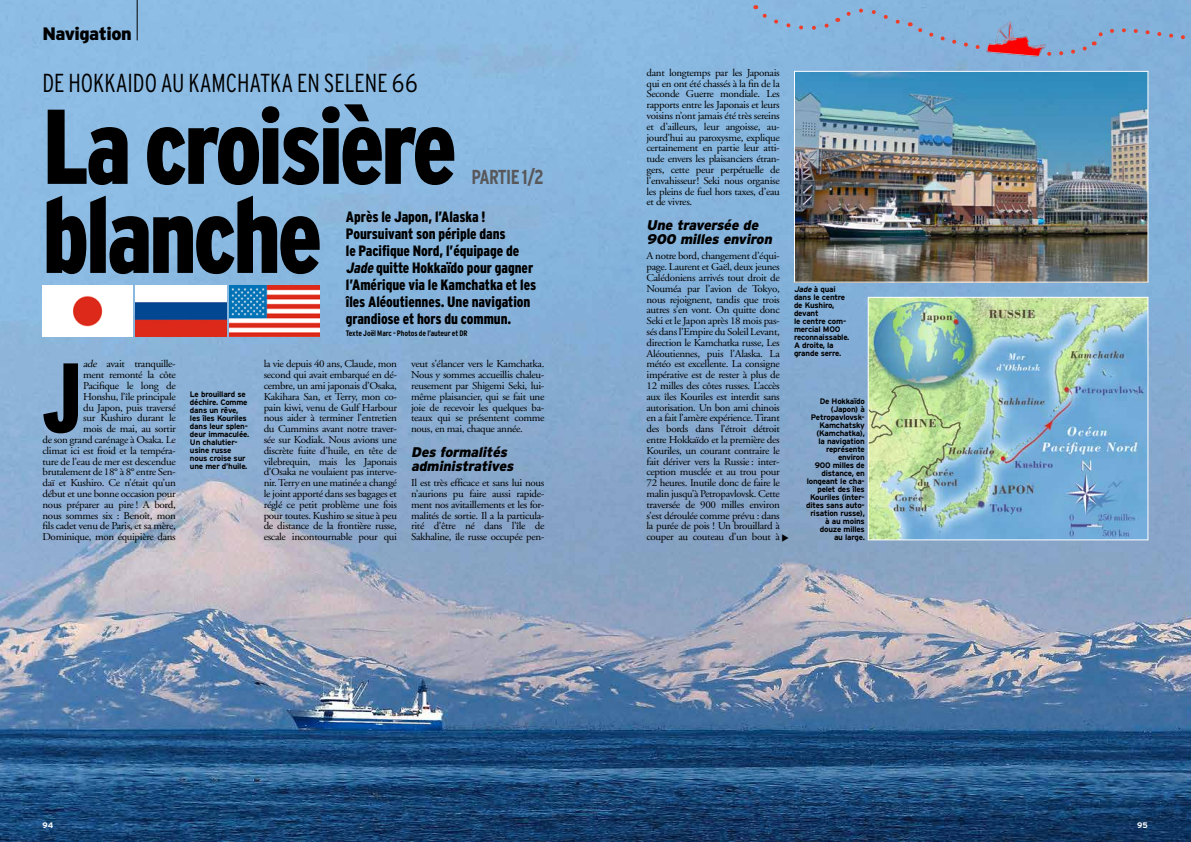
<style>
.page{position:relative;width:1191px;height:842px;background:#fff}
.page>*{position:absolute;margin:0;border:0;box-sizing:border-box;transform-origin:0 0}
.t1{font:900 condensed 106px/89px "Interstate";letter-spacing:-.035em;color:#000;scale:.95 1}
.t2{font:900 extra-condensed 98.4px "Interstate";color:#000;scale:1.05 1}
.t3{font:26px "Interstate Light Cond Mono";color:#000;scale:.95 1}
.t4{font:700 condensed 20.2px "Interstate";letter-spacing:-.03em;color:#58585b;scale:.95 1}
.t5{font:900 18px "Interstate";letter-spacing:-.03em;color:#000}
.t6{font:900 condensed 15px/17px "Interstate";letter-spacing:-.005em;color:#000}
.t7{font:italic 900 14px/14px "Interstate";color:#000}
.t8{font:10.4px/10.8px "Adobe Garamond";letter-spacing:-.03em;color:#000;text-align:justify;scale:1.05 1}
.t9{font:700 8px/8px "Interstate";letter-spacing:-.025em;color:#000}
.t10{font:700 condensed 8px "Interstate";letter-spacing:-.01em;color:#000}
.t11{font:700 8px "Interstate";color:#fff}
.s1{font-style:italic}
</style>
<div class="page">
<img style="left:0;top:0;width:1191px;height:842px">
<img style="left:43px;top:286px;width:90px;height:50px">
<img style="left:229px;top:286px;width:91px;height:50px">
<img style="left:136px;top:286px;width:90px;height:50px">
<img style="left:796px;top:73px;width:350px;height:208px">
<div style="left:794px;top:71px;width:354px;height:212px;border:1px solid #fff"></div>
<img style="left:869px;top:299px;width:277px;height:239px">
<div style="left:867px;top:297px;width:281px;height:243px;border:1px solid #fff"></div>
<div style="left:726px;top:0;width:465px;height:63px;background:#85b3dc"></div>
<img style="left:982px;top:18px;width:73px;height:45px">
<hr style="left:137px;top:0;width:1px;height:40px;background:#000">
<svg style="left:782px;top:534px;width:6px;height:8px"></svg>
<h3 class="t5" style="left:43px;top:23px;width:91px">Navigation</h3>
<h3 class="t3" style="left:43px;top:68px;width:397px">DE HOKKAIDO AU KAMCHATKA EN SELENE 66</h3>
<h1 class="t1" style="left:43px;top:102px;width:438px">La croisière blanche</h1>
<h3 class="t4" style="left:471px;top:166px;width:78px">PARTIE 1/2</h3>
<h3 class="t6" style="left:346px;top:208px;width:192px">Après le Japon, l’Alaska !<br>Poursuivant son périple dans<br>le Pacifique Nord, l’équipage de<br><span class="s1">Jade</span> quitte Hokkaïdo pour gagner l’Amérique via le Kamchatka et les îles Aléoutiennes. Une navigation grandiose et hors du commun.</h3>
<p class="t10" style="left:346px;top:329px;width:123px">Texte Joël Marc - Photos de l’auteur et DR</p>
<p class="t8" style="left:43px;top:359px;width:128px;text-align:right"><span class="s1">ade</span> avait tranquille-<br>ment remonté la côte<br>Pacifique le long de<br>Honshu, l’île principale<br>du Japon, puis traversé<br>sur Kushiro durant le<br>mois de mai, au sortir<br>de son grand carénage à Osaka. Le climat ici est froid et la tempéra&shy;ture de l’eau de mer est descendue brutalement de 18° à 8° entre Sen&shy;daï et Kushiro. Ce n’était qu’un début et une bonne occasion pour nous préparer au pire ! A bord, nous sommes six : Benoît, mon fils cadet venu de Paris, et sa mère,<br>Dominique, mon équipière dans</p>
<h2 class="t2" style="left:43px;top:343px;width:38px">J</h2>
<p class="t9" style="left:190px;top:390px;width:61px">Le brouillard se déchire. Comme dans un rêve, les îles Kouriles dans leur splen&shy;deur immaculée.<br>Un chalutier&shy;usine russe nous croise sur une mer d’huile.</p>
<p class="t8" style="left:264px;top:359px;width:128px">la vie depuis 40 ans, Claude, mon second qui avait embarqué en dé&shy;cembre, un ami japonais d’Osaka, Kakihara San, et Terry, mon co&shy;pain kiwi, venu de Gulf Harbour nous aider à terminer l’entretien du Cummins avant notre traver&shy;sée sur Kodiak. Nous avions une discrète fuite d’huile, en tête de vilebrequin, mais les Japonais d’Osaka ne voulaient pas interve&shy;nir. Terry en une matinée a changé le joint apporté dans ses bagages et réglé ce petit problème une fois pour toutes. Kushiro se situe à peu de distance de la frontière russe, escale incontournable pour qui</p>
<p class="t8" style="left:411px;top:359px;width:128px">veut s’élancer vers le Kamchatka.<br>Nous y sommes accueillis chaleu&shy;reusement par Shigemi Seki, lui&shy;même plaisancier, qui se fait une joie de recevoir les quelques ba&shy;teaux qui se présentent comme nous, en mai, chaque année.</p>
<h3 class="t7" style="left:411px;top:445px;width:106px">Des formalités administratives</h3>
<p class="t8" style="left:411px;top:478px;width:128px">Il est très efficace et sans lui nous n’aurions pu faire aussi rapide&shy;ment nos avitaillements et les for&shy;malités de sortie. Il a la particula&shy;rité d’être né dans l’île de Sakhaline, île russe occupée pen-</p>
<p class="t8" style="left:646px;top:67px;width:128px">dant longtemps par les Japonais qui en ont été chassés à la fin de la Seconde Guerre mondiale. Les rapports entre les Japonais et leurs voisins n’ont jamais été très sereins et d’ailleurs, leur angoisse, au&shy;jourd’hui au paroxysme, explique certainement en partie leur atti&shy;tude envers les plaisanciers étran&shy;gers, cette peur perpétuelle de l’envahisseur! Seki nous organise les pleins de fuel hors taxes, d’eau et de vivres.</p>
<h3 class="t7" style="left:646px;top:218px;width:130px">Une traversée de<br>900 milles environ</h3>
<p class="t8" style="left:646px;top:251px;width:128px">A notre bord, changement d’équi&shy;page. Laurent et Gaël, deux jeunes Calédoniens arrivés tout droit de Nouméa par l’avion de Tokyo, nous rejoignent, tandis que trois autres s’en vont. On quitte donc Seki et le Japon après 18 mois pas&shy;sés dans l’Empire du Soleil Levant, direction le Kamchatka russe, Les Aléoutiennes, puis l’Alaska. La météo est excellente. La consigne impérative est de rester à plus de 12 milles des côtes russes. L’accès aux îles Kouriles est interdit sans autorisation. Un bon ami chinois en a fait l’amère expérience. Tirant des bords dans l’étroit détroit entre Hokkaïdo et la première des Kouriles, un courant contraire le fait dériver vers la Russie : inter&shy;ception musclée et au trou pour 72 heures. Inutile donc de faire le malin jusqu’à Petropavlovsk. Cette traversée de 900 milles environ s’est déroulée comme prévu : dans la purée de pois ! Un brouillard à couper au couteau d’un bout à</p>
<p class="t9" style="left:794px;top:285px;width:57px"><span class="s1">Jade</span> à quai dans le centre de Kushiro, devant<br>le centre com&shy;mercial MOO reconnaissable.<br>A droite, la grande serre.</p>
<p class="t9" style="left:806px;top:397px;width:60px;text-align:right">De Hokkaïdo (Japon) à<br>Petropavlovsk-<br>Kamchatsky (Kamchatka),<br>la navigation représente environ<br>900 milles de distance, en longeant le cha&shy;pelet des îles<br>Kouriles (inter&shy;dites sans auto&shy;risation russe), à au moins douze milles</p>
<p class="t9" style="left:834px;top:533px;width:32px">au large.</p>
<p class="t11" style="left:43px;top:820px;width:12px">94</p>
<p class="t11" style="left:1137px;top:820px;width:12px">95</p>
</div>
